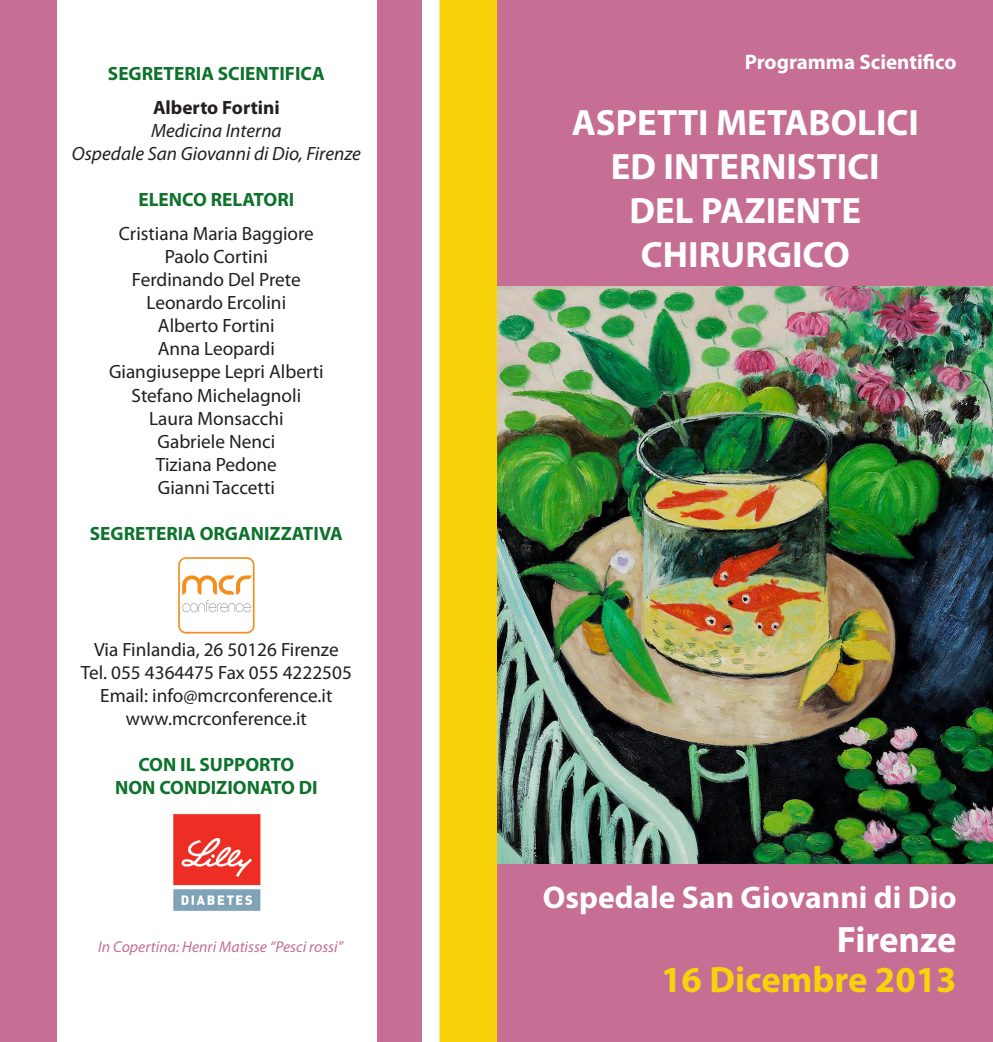
<style>
.page{position:relative;width:993px;height:1042px;background:#fff}
.page>*{position:absolute;margin:0;border:0;box-sizing:border-box;transform-origin:0 0}
.t1{font:700 36.75px "Myriad Pro";color:#fff}
.t2{font:700 36.75px "Myriad Pro";color:#f8d20a}
.t3{font:700 31.5px "Myriad Pro";color:#fff}
.t4{font:700 21px "Myriad Pro";color:#fff}
.t5{font:19.25px "Myriad Pro";color:#231f20}
.t6{font:700 19.25px "Myriad Pro";color:#0e722c}
.t7{font:italic 19.25px "Myriad Pro";color:#231f20}
.t8{font:700 19.25px "Myriad Pro";color:#231f20}
.t9{font:italic 15.75px "Myriad Pro";color:#c66e94}
</style>
<div class="page">
<div style="left:0;top:0;width:992px;height:1042px;background:#c66e94"></div>
<div style="left:57px;top:0;width:319px;height:1042px;background:#fff"></div>
<img style="left:496px;top:286px;width:496px;height:577px">
<div style="left:439px;top:0;width:57px;height:1042px;background:#f8d20a"></div>
<div style="left:422px;top:0;width:17px;height:1042px;background:#fff"></div>
<svg style="left:178px;top:557px;width:76px;height:76px"></svg>
<img style="left:173px;top:814px;width:88px;height:97px">
<p class="t6" style="left:108px;top:61px;width:218px">SEGRETERIA SCIENTIFICA</p>
<p class="t8" style="left:153px;top:95px;width:128px">Alberto Fortini</p>
<p class="t7" style="left:151px;top:119px;width:132px">Medicina Interna</p>
<p class="t7" style="left:72px;top:142px;width:290px">Ospedale San Giovanni di Dio, Firenze</p>
<p class="t6" style="left:138px;top:187px;width:157px">ELENCO RELATORI</p>
<p class="t5" style="left:119px;top:221px;width:196px">Cristiana Maria Baggiore</p>
<p class="t5" style="left:165px;top:245px;width:105px">Paolo Cortini</p>
<p class="t5" style="left:132px;top:268px;width:170px">Ferdinando Del Prete</p>
<p class="t5" style="left:146px;top:291px;width:141px">Leonardo Ercolini</p>
<p class="t5" style="left:158px;top:314px;width:118px">Alberto Fortini</p>
<p class="t5" style="left:158px;top:337px;width:119px">Anna Leopardi</p>
<p class="t5" style="left:109px;top:360px;width:216px">Giangiuseppe Lepri Alberti</p>
<p class="t5" style="left:131px;top:383px;width:171px">Stefano Michelagnoli</p>
<p class="t5" style="left:149px;top:406px;width:136px">Laura Monsacchi</p>
<p class="t5" style="left:157px;top:429px;width:119px">Gabriele Nenci</p>
<p class="t5" style="left:156px;top:452px;width:123px">Tiziana Pedone</p>
<p class="t5" style="left:158px;top:476px;width:118px">Gianni Taccetti</p>
<p class="t6" style="left:90px;top:521px;width:254px">SEGRETERIA ORGANIZZATIVA</p>
<p class="t5" style="left:94px;top:637px;width:246px">Via Finlandia, 26 50126 Firenze</p>
<p class="t5" style="left:81px;top:660px;width:272px">Tel. 055 4364475 Fax 055 4222505</p>
<p class="t5" style="left:100px;top:683px;width:234px">Email: info@mcrconference.it</p>
<p class="t5" style="left:126px;top:707px;width:182px">www.mcrconference.it</p>
<p class="t6" style="left:138px;top:752px;width:157px">CON IL SUPPORTO</p>
<p class="t6" style="left:115px;top:775px;width:204px">NON CONDIZIONATO DI</p>
<p class="t9" style="left:98px;top:937px;width:246px">In Copertina: Henri Matisse “Pesci rossi”</p>
<p class="t4" style="left:744px;top:48px;width:213px">Programma Scientifico</p>
<p class="t1" style="left:571px;top:98px;width:348px">ASPETTI METABOLICI</p>
<p class="t1" style="left:610px;top:142px;width:270px">ED INTERNISTICI</p>
<p class="t1" style="left:629px;top:187px;width:233px">DEL PAZIENTE</p>
<p class="t1" style="left:640px;top:231px;width:210px">CHIRURGICO</p>
<p class="t3" style="left:542px;top:876px;width:415px">Ospedale San Giovanni di Dio</p>
<p class="t1" style="left:836px;top:915px;width:121px">Firenze</p>
<p class="t2" style="left:661px;top:956px;width:297px">16 Dicembre 2013</p>
</div>
